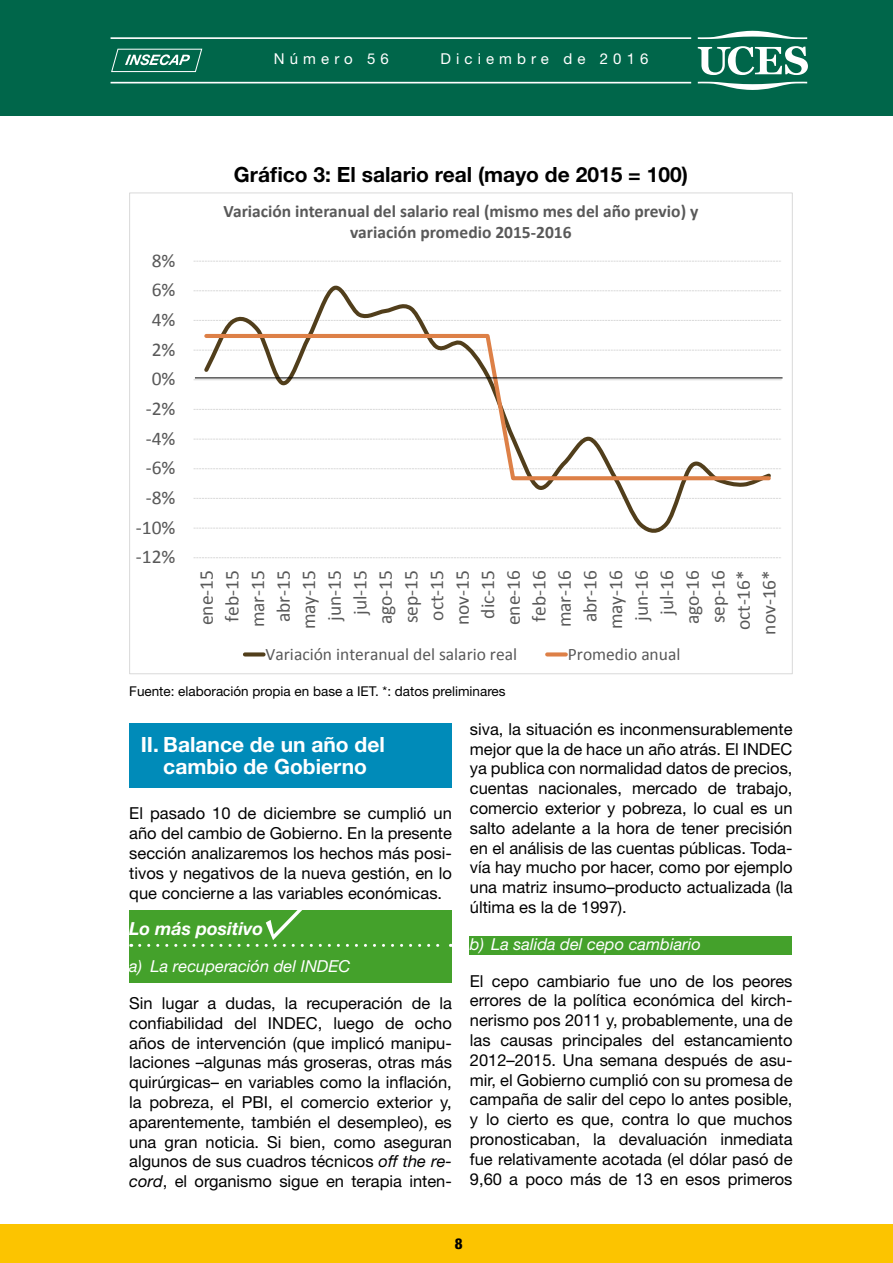
<style>
.page{position:relative;width:893px;height:1263px;background:#fff}
.page>*{position:absolute;margin:0;border:0;box-sizing:border-box;transform-origin:0 0}
.t1{font:700 21px "Helvetica Neue LT Std";color:#000}
.t2{font:700 21px/22.5px "Helvetica Neue LT Std";color:#fff;text-align:center}
.t3{font:19.5px/25.5px "Calibri";color:#595959;text-align:right}
.t4{font:italic 700 18px "Helvetica Neue LT Std";color:#fff}
.t5{font:700 17.55px/21.3px "Calibri";color:#595959;text-align:center}
.t6{font:17.55px "Calibri";color:#595959}
.t7{font:16.5px/19.8px "Helvetica Neue LT Std";color:#000;text-align:justify}
.t8{font:italic 16.5px "Helvetica Neue LT Std";color:#fff}
.t9{font:15px "Helvetica Neue LT Std";letter-spacing:.34em;color:#fff}
.t10{font:800 condensed 15px "Helvetica Neue LT Std";color:#000}
.t11{font:13.5px "Helvetica Neue LT Std";color:#000}
.s1{font-style:italic}
</style>
<div class="page">
<div style="left:0;top:0;width:893px;height:116px;background:#00664a"></div>
<div style="left:0;top:1225px;width:893px;height:38px;background:#fcc400"></div>
<svg style="left:111px;top:49px;width:91px;height:23px"></svg>
<svg style="left:698px;top:82px;width:109px;height:8px"></svg>
<svg style="left:698px;top:31px;width:109px;height:8px"></svg>
<svg style="left:698px;top:46px;width:110px;height:29px"></svg>
<hr style="left:111px;top:37px;width:580px;height:2px;background:#fff">
<hr style="left:111px;top:82px;width:580px;height:1px;background:#fff">
<div style="left:129px;top:910px;width:322px;height:73px;background:#44a12b"></div>
<div style="left:470px;top:936px;width:322px;height:18px;background:#44a12b"></div>
<div style="left:129px;top:723px;width:323px;height:64px;background:#008bb9"></div>
<svg style="left:194px;top:557px;width:587px;height:1px"></svg>
<svg style="left:194px;top:528px;width:587px;height:1px"></svg>
<svg style="left:194px;top:498px;width:587px;height:1px"></svg>
<svg style="left:194px;top:468px;width:587px;height:1px"></svg>
<svg style="left:194px;top:439px;width:587px;height:1px"></svg>
<svg style="left:194px;top:409px;width:587px;height:1px"></svg>
<svg style="left:194px;top:350px;width:587px;height:1px"></svg>
<svg style="left:194px;top:320px;width:587px;height:1px"></svg>
<svg style="left:194px;top:290px;width:587px;height:1px"></svg>
<svg style="left:194px;top:261px;width:587px;height:1px"></svg>
<hr style="left:194px;top:379px;width:588px;height:1px;background:#d9d9d9">
<svg style="left:201px;top:285px;width:573px;height:248px"></svg>
<svg style="left:202px;top:332px;width:571px;height:150px"></svg>
<svg style="left:245px;top:652px;width:19px;height:4px"></svg>
<svg style="left:547px;top:652px;width:19px;height:4px"></svg>
<hr style="left:195px;top:378px;width:587px;height:1px;background:#000">
<svg style="left:140px;top:910px;width:311px;height:37px"></svg>
<p class="t9" style="left:274px;top:50px;width:117px">Número 56</p>
<p class="t9" style="left:440px;top:50px;width:210px">Diciembre de 2016</p>
<p class="t1" style="left:234px;top:161px;width:455px">Gráfico 3: El salario real (mayo de 2015 = 100)</p>
<p class="t3" style="left:152px;top:248px;width:25px">8%</p>
<p class="t3" style="left:152px;top:277px;width:25px">6%</p>
<p class="t3" style="left:152px;top:307px;width:25px">4%</p>
<p class="t3" style="left:152px;top:337px;width:25px">2%</p>
<p class="t3" style="left:152px;top:366px;width:25px">0%</p>
<p class="t3" style="left:146px;top:396px;width:31px">-2%</p>
<p class="t3" style="left:146px;top:425px;width:31px">-4%</p>
<p class="t3" style="left:146px;top:455px;width:31px">-6%</p>
<p class="t3" style="left:146px;top:485px;width:31px">-8%</p>
<p class="t3" style="left:136px;top:514px;width:41px">-10%</p>
<p class="t3" style="left:136px;top:544px;width:41px">-12%</p>
<p class="t5" style="left:224px;top:200px;width:476px">Variación interanual del salario real (mismo mes del año previo) y variación promedio 2015-2016</p>
<p class="t3" style="left:194px;top:635px;width:66px;rotate:-90deg">ene-15 feb-15 mar-15 abr-15 may-15 jun-15 jul-15 ago-15 sep-15 oct-15 nov-15 dic-15 ene-16 feb-16 mar-16 abr-16 may-16 jun-16 jul-16 ago-16 sep-16 oct-16* nov-16*</p>
<p class="t6" style="left:266px;top:643px;width:253px">Variación interanual del salario real</p>
<p class="t6" style="left:568px;top:643px;width:114px">Promedio anual</p>
<p class="t11" style="left:129px;top:683px;width:378px">Fuente: elaboración propia en base a IET. *: datos preliminares</p>
<p class="t2" style="left:141px;top:732px;width:246px">II. Balance de un año del cambio de Gobierno</p>
<p class="t7" style="left:129px;top:803px;width:324px">El pasado 10 de diciembre se cumplió un año del cambio de Gobierno. En la presente sección analizaremos los hechos más posi&shy;tivos y negativos de la nueva gestión, en lo que concierne a las variables económicas.</p>
<p class="t4" style="left:129px;top:918px;width:136px">Lo más positivo</p>
<p class="t8" style="left:129px;top:956px;width:223px">a) La recuperación del INDEC</p>
<p class="t7" style="left:129px;top:993px;width:324px">Sin lugar a dudas, la recuperación de la confiabilidad del INDEC, luego de ocho años de intervención (que implicó manipu&shy;laciones –algunas más groseras, otras más quirúrgicas– en variables como la inflación, la pobreza, el PBI, el comercio exterior y, aparentemente, también el desempleo), es una gran noticia. Si bien, como aseguran algunos de sus cuadros técnicos <span class="s1">off the re&shy;cord</span>, el organismo sigue en terapia inten-</p>
<p class="t7" style="left:470px;top:719px;width:324px">siva, la situación es inconmensurablemente mejor que la de hace un año atrás. El INDEC ya publica con normalidad datos de precios, cuentas nacionales, mercado de trabajo, comercio exterior y pobreza, lo cual es un salto adelante a la hora de tener precisión en el análisis de las cuentas públicas. Toda&shy;vía hay mucho por hacer, como por ejemplo una matriz insumo–producto actualizada (la última es la de 1997).</p>
<p class="t8" style="left:470px;top:934px;width:232px">b) La salida del cepo cambiario</p>
<p class="t7" style="left:470px;top:970px;width:324px">El cepo cambiario fue uno de los peores errores de la política económica del kirch&shy;nerismo pos 2011 y, probablemente, una de las causas principales del estancamiento 2012–2015. Una semana después de asu&shy;mir, el Gobierno cumplió con su promesa de campaña de salir del cepo lo antes posible, y lo cierto es que, contra lo que muchos pronosticaban, la devaluación inmediata fue relativamente acotada (el dólar pasó de 9,60 a poco más de 13 en esos primeros</p>
<p class="t10" style="left:455px;top:1234px;width:9px">8</p>
</div>
